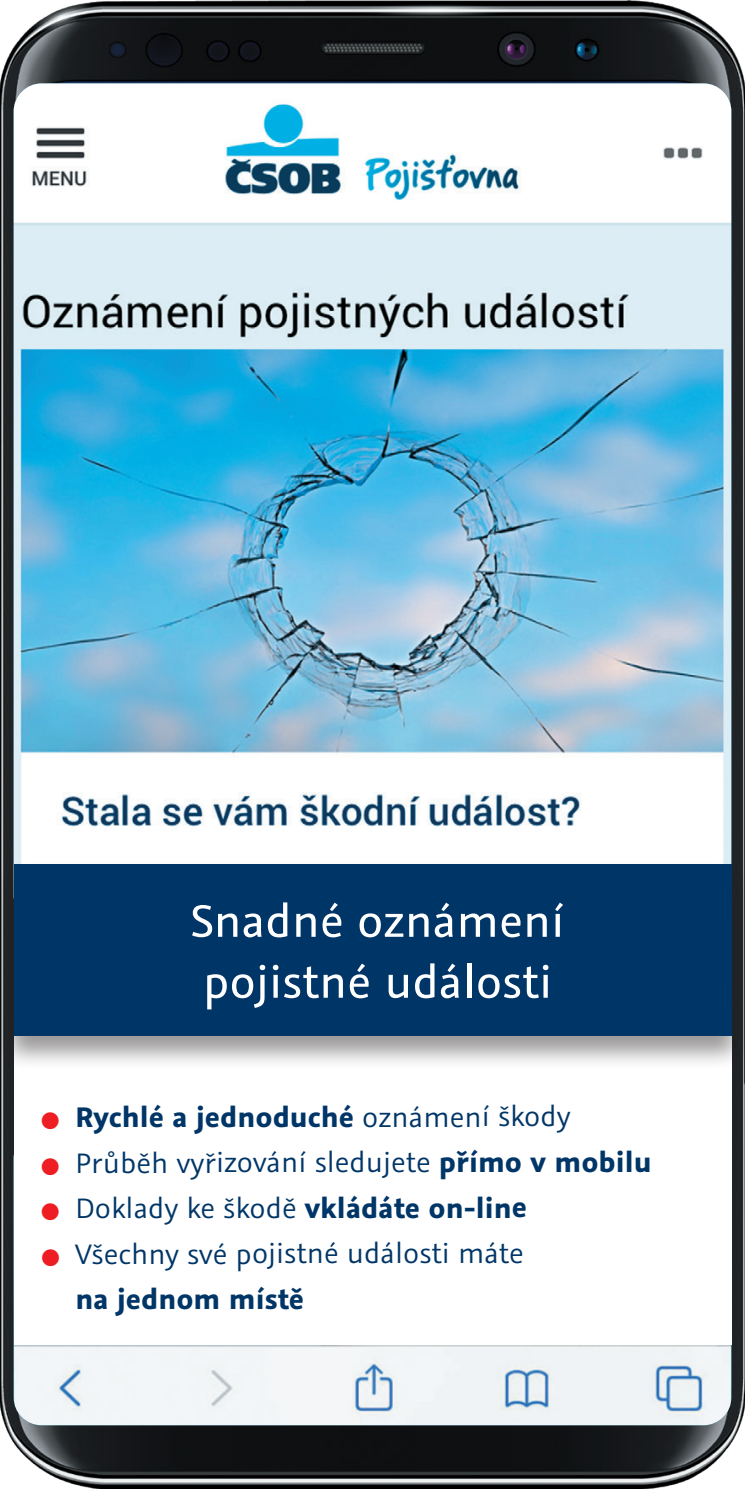
<style>
.page{position:relative;width:745px;height:1489px;background:#fff}
.page>*{position:absolute;margin:0;border:0;box-sizing:border-box;transform-origin:0 0}
.t1{font:50.75px/60.9px "Graublau Sans";color:#fff}
.t2{font:31.5px/45.9px "Graublau Sans";color:#003667}
.t3{font:700 31.5px "Graublau Sans";color:#003667}
.s1{font-size:21px;color:#ee1d23}
.s2{font-weight:400}
.s3{font-weight:700;font-size:21px;color:#ee1d23}
.s4{font-weight:700}
</style>
<div class="page">
<img style="left:0;top:1px;width:745px;height:1487px">
<img style="left:14px;top:83px;width:716px;height:776px">
<img style="left:14px;top:1344px;width:716px;height:80px">
<div style="left:14px;top:926px;width:716px;height:418px;background:#fff"></div>
<div style="left:0;top:859px;width:744px;height:211px;background:#231f20;opacity:.46"></div>
<div style="left:14px;top:864px;width:716px;height:171px;background:#003667"></div>
<div style="left:739px;top:859px;width:5px;height:211px;background:#231f20"></div>
<h1 class="t1" style="left:190px;top:890px;width:375px">Snadné oznámení pojistné události</h1>
<p class="t3" style="left:42px;top:1096px;width:530px"><span class="s1">●</span> Rychlé a jednoduché <span class="s2">oznámení škody</span></p>
<p class="t2" style="left:42px;top:1139px;width:611px"><span class="s3">●</span> Průběh vyřizování sledujete <span class="s4">přímo v mobilu</span></p>
<p class="t3" style="left:42px;top:1187px;width:486px"><span class="s1">●</span> <span class="s2">Doklady ke škodě</span> vkládáte on-line</p>
<p class="t2" style="left:75px;top:1230px;width:449px;text-indent:-33px"><span class="s3">●</span> Všechny své pojistné události máte <span class="s4">na jednom místě</span></p>
</div>
